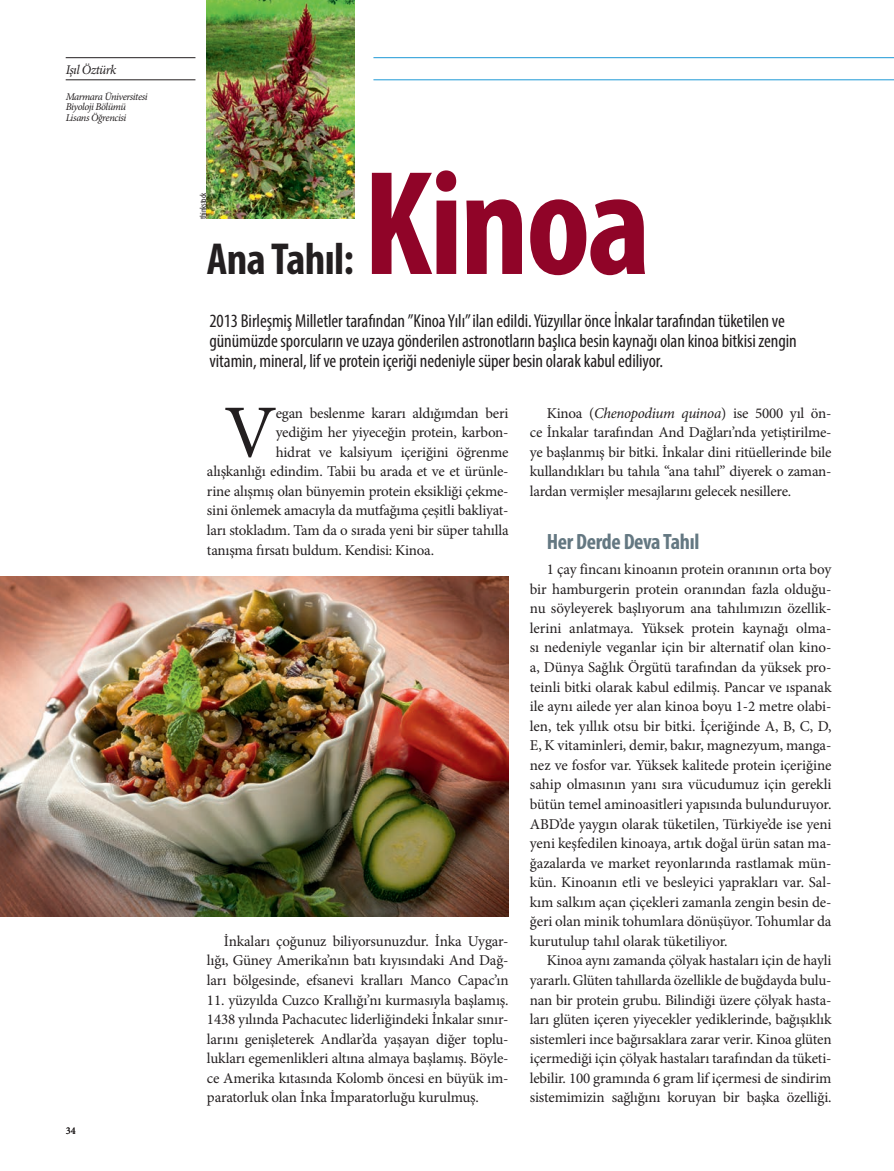
<style>
.page{position:relative;width:894px;height:1171px;background:#fff}
.page>*{position:absolute;margin:0;border:0;box-sizing:border-box;transform-origin:0 0}
.t1{font:700 condensed 150px "Myriad Pro";letter-spacing:-.02em;color:#900428}
.t2{font:75.15px "Minion Pro";color:#231f20}
.t3{font:700 condensed 45px "Myriad Pro";letter-spacing:-.015em;color:#231f20}
.t4{font:700 condensed 22.2px "Myriad Pro";letter-spacing:-.015em;color:#647882}
.t5{font:condensed 18.75px/20.2px "Myriad Pro";letter-spacing:-.005em;color:#231f20}
.t6{font:15px/19.5px "Minion Pro";letter-spacing:-.015em;color:#231f20;text-align:justify}
.t7{font:italic 13.2px "Minion Pro";letter-spacing:-.04em;color:#231f20}
.t8{font:italic 10.35px/10.4px "Minion Pro";letter-spacing:-.045em;color:#231f20}
.t9{font:10.35px "Minion Pro";color:#231f20}
.t10{font:condensed 9px "Myriad Pro";letter-spacing:-.03em;color:#231f20}
.s1{font-style:italic}
</style>
<div class="page">
<hr style="left:66px;top:80px;width:129px;height:1px;background:#231f20">
<hr style="left:66px;top:57px;width:129px;height:1px;background:#231f20">
<hr style="left:373px;top:80px;width:520px;height:1px;background:#1d99d6">
<hr style="left:373px;top:57px;width:520px;height:1px;background:#1d99d6">
<img style="left:207px;top:0;width:147px;height:219px">
<img style="left:0;top:576px;width:508px;height:340px">
<p class="t7" style="left:66px;top:60px;width:52px">Işıl Öztürk</p>
<p class="t8" style="left:66px;top:91px;width:83px">Marmara Üniversitesi<br>Biyoloji Bölümü<br>Lisans Öğrencisi</p>
<p class="t9" style="left:66px;top:1123px;width:11px">34</p>
<h1 class="t1" style="left:363px;top:130px;width:289px">Kinoa</h1>
<p class="t5" style="left:209px;top:310px;width:588px">2013 Birleşmiş Milletler tarafından ”Kinoa Yılı” ilan edildi. Yüzyıllar önce İnkalar tarafından tüketilen ve günümüzde sporcuların ve uzaya gönderilen astronotların başlıca besin kaynağı olan kinoa bitkisi zengin vitamin, mineral, lif ve protein içeriği nedeniyle süper besin olarak kabul ediliyor.</p>
<p class="t10" style="left:198px;top:219px;width:28px;rotate:-90deg">thinkstock</p>
<h3 class="t3" style="left:207px;top:231px;width:149px">Ana Tahıl:</h3>
<h2 class="t2" style="left:224px;top:382px;width:54px">V</h2>
<p class="t6" style="left:276px;top:403px;width:234px">egan beslenme kararı aldığımdan beri</p>
<p class="t6" style="left:276px;top:422px;width:234px">yediğim her yiyeceğin protein, karbon-</p>
<p class="t6" style="left:276px;top:442px;width:234px">hidrat ve kalsiyum içeriğini öğrenme</p>
<p class="t6" style="left:207px;top:462px;width:303px">alışkanlığı edindim. Tabii bu arada et ve et ürünle-</p>
<p class="t6" style="left:207px;top:481px;width:303px">rine alışmış olan bünyemin protein eksikliği çekme-</p>
<p class="t6" style="left:207px;top:501px;width:303px">sini önlemek amacıyla da mutfağıma çeşitli bakliyat-</p>
<p class="t6" style="left:207px;top:520px;width:303px">ları stokladım. Tam da o sırada yeni bir süper tahılla</p>
<p class="t6" style="left:207px;top:540px;width:229px">tanışma fırsatı buldum. Kendisi: Kinoa.</p>
<p class="t6" style="left:207px;top:931px;width:303px;text-indent:17px">İnkaları çoğunuz biliyorsunuzdur. İnka Uygar&shy;lığı, Güney Amerika’nın batı kıyısındaki And Dağ&shy;ları bölgesinde, efsanevi kralları Manco Capac’ın</p>
<p class="t6" style="left:207px;top:990px;width:303px">11. yüzyılda Cuzco Krallığı’nı kurmasıyla başlamış.<br>1438 yılında Pachacutec liderliğindeki İnkalar sınır&shy;larını genişleterek Andlar’da yaşayan diğer toplu&shy;lukları egemenlikleri altına almaya başlamış. Böyle&shy;ce Amerika kıtasında Kolomb öncesi en büyük im&shy;paratorluk olan İnka İmparatorluğu kurulmuş.</p>
<p class="t6" style="left:530px;top:403px;width:303px;text-indent:17px">Kinoa (<span class="s1">Chenopodium quinoa</span>) ise 5000 yıl ön&shy;ce İnkalar tarafından And Dağları’nda yetiştirilme&shy;ye başlanmış bir bitki. İnkalar dini ritüellerinde bile kullandıkları bu tahıla “ana tahıl” diyerek o zaman&shy;lardan vermişler mesajlarını gelecek nesillere.</p>
<h3 class="t4" style="left:547px;top:528px;width:154px">Her Derde Deva Tahıl</h3>
<p class="t6" style="left:530px;top:559px;width:303px;text-indent:17px">1 çay fincanı kinoanın protein oranının orta boy bir hamburgerin protein oranından fazla olduğu&shy;nu söyleyerek başlıyorum ana tahılımızın özellik&shy;lerini anlatmaya. Yüksek protein kaynağı olma&shy;sı nedeniyle veganlar için bir alternatif olan kino&shy;a, Dünya Sağlık Örgütü tarafından da yüksek pro&shy;teinli bitki olarak kabul edilmiş. Pancar ve ıspanak ile aynı ailede yer alan kinoa boyu 1-2 metre olabi&shy;len, tek yıllık otsu bir bitki. İçeriğinde A, B, C, D, E, K vitaminleri, demir, bakır, magnezyum, manga&shy;nez ve fosfor var. Yüksek kalitede protein içeriğine sahip olmasının yanı sıra vücudumuz için gerekli bütün temel aminoasitleri yapısında bulunduruyor.<br>ABD’de yaygın olarak tüketilen, Türkiye’de ise yeni yeni keşfedilen kinoaya, artık doğal ürün satan ma&shy;ğazalarda ve market reyonlarında rastlamak mün&shy;kün. Kinoanın etli ve besleyici yaprakları var. Sal&shy;kım salkım açan çiçekleri zamanla zengin besin de&shy;ğeri olan minik tohumlara dönüşüyor. Tohumlar da kurutulup tahıl olarak tüketiliyor.</p>
<p class="t6" style="left:530px;top:951px;width:303px;text-indent:17px">Kinoa aynı zamanda çölyak hastaları için de hayli yararlı. Glüten tahıllarda özellikle de buğdayda bulu&shy;nan bir protein grubu. Bilindiği üzere çölyak hasta&shy;ları glüten içeren yiyecekler yediklerinde, bağışıklık sistemleri ince bağırsaklara zarar verir. Kinoa glüten içermediği için çölyak hastaları tarafından da tüketi&shy;lebilir. 100 gramında 6 gram lif içermesi de sindirim sistemimizin sağlığını koruyan bir başka özelliği.</p>
</div>
